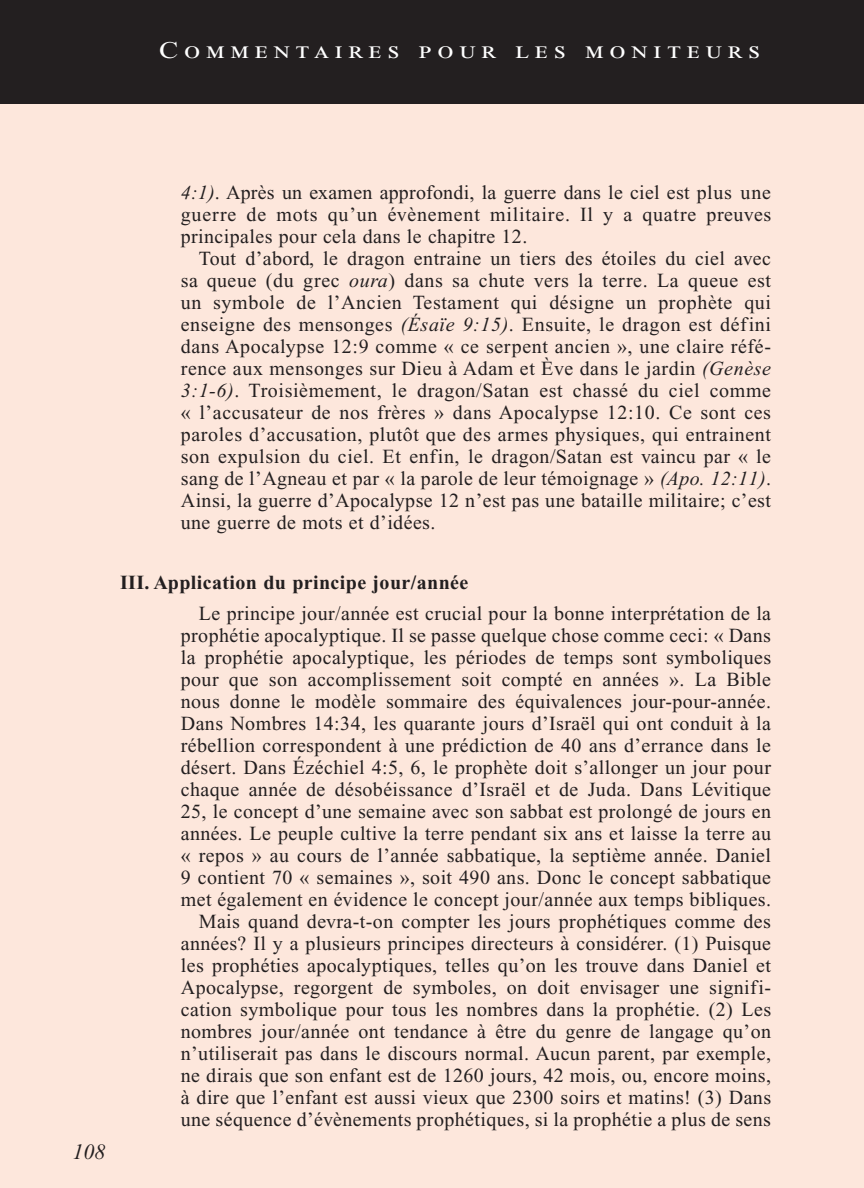
<style>
.page{position:relative;width:864px;height:1188px;background:#fff}
.page>*{position:absolute;margin:0;border:0;box-sizing:border-box;transform-origin:0 0}
.t1{font:24px "Times New Roman PS Std";letter-spacing:.2em;color:#fff;scale:1.2 1}
.t2{font:italic 22px "Times New Roman PS Std";color:#231f20}
.First_Line_Space_Tea{font:20px/22px "Times New Roman PS Std";letter-spacing:.02em;color:#231f20;text-align:justify}
.First_Line_Space_Tea-2{font:700 20px "Times New Roman PS Std";letter-spacing:.02em;color:#231f20}
.s1{font-style:italic}
</style>
<div class="page">
<div style="left:0;top:98px;width:864px;height:1090px;background:#fde7dc"></div>
<div style="left:0;top:0;width:864px;height:104px;background:#231f20"></div>
<p class="t1" style="left:159px;top:36px;width:502px">Commentaires pour les moniteurs</p>
<p class="First_Line_Space_Tea" style="left:181px;top:182px;width:592px"><span class="s1">4:1)</span>. Après un examen approfondi, la guerre dans le ciel est plus une guerre de mots qu’un évènement militaire. Il y a quatre preuves principales pour cela dans le chapitre 12.</p>
<p class="First_Line_Space_Tea" style="left:181px;top:248px;width:592px;text-indent:18px">Tout d’abord, le dragon entraine un tiers des étoiles du ciel avec sa queue (du grec <span class="s1">oura</span>) dans sa chute vers la terre. La queue est un symbole de l’Ancien Testament qui désigne un prophète qui enseigne des mensonges <span class="s1">(Ésaïe 9:15)</span>. Ensuite, le dragon est défini dans Apocalypse 12:9 comme « ce serpent ancien », une claire réfé&shy;rence aux mensonges sur Dieu à Adam et Ève dans le jardin <span class="s1">(Genèse 3:1-6)</span>. Troisièmement, le dragon/Satan est chassé du ciel comme « l’accusateur de nos frères » dans Apocalypse 12:10. Ce sont ces paroles d’accusation, plutôt que des armes physiques, qui entrainent son expulsion du ciel. Et enfin, le dragon/Satan est vaincu par « le sang de l’Agneau et par « la parole de leur témoignage » <span class="s1">(Apo. 12:11)</span>.<br>Ainsi, la guerre d’Apocalypse 12 n’est pas une bataille militaire; c’est une guerre de mots et d’idées.</p>
<p class="t2" style="left:73px;top:1140px;width:34px">108</p>
<p class="First_Line_Space_Tea-2" style="left:120px;top:572px;width:350px">III. Application du principe jour/année</p>
<p class="First_Line_Space_Tea" style="left:181px;top:603px;width:592px;text-indent:18px">Le principe jour/année est crucial pour la bonne interprétation de la prophétie apocalyptique. Il se passe quelque chose comme ceci: « Dans la prophétie apocalyptique, les périodes de temps sont symboliques pour que son accomplissement soit compté en années ». La Bible nous donne le modèle sommaire des équivalences jour-pour-année.<br>Dans Nombres 14:34, les quarante jours d’Israël qui ont conduit à la rébellion correspondent à une prédiction de 40 ans d’errance dans le désert. Dans Ézéchiel 4:5, 6, le prophète doit s’allonger un jour pour chaque année de désobéissance d’Israël et de Juda. Dans Lévitique 25, le concept d’une semaine avec son sabbat est prolongé de jours en années. Le peuple cultive la terre pendant six ans et laisse la terre au « repos » au cours de l’année sabbatique, la septième année. Daniel 9 contient 70 « semaines », soit 490 ans. Donc le concept sabbatique met également en évidence le concept jour/année aux temps bibliques.</p>
<p class="First_Line_Space_Tea" style="left:181px;top:911px;width:592px;text-indent:18px">Mais quand devra-t-on compter les jours prophétiques comme des années? Il y a plusieurs principes directeurs à considérer. (1) Puisque les prophéties apocalyptiques, telles qu’on les trouve dans Daniel et Apocalypse, regorgent de symboles, on doit envisager une signifi&shy;cation symbolique pour tous les nombres dans la prophétie. (2) Les nombres jour/année ont tendance à être du genre de langage qu’on n’utiliserait pas dans le discours normal. Aucun parent, par exemple, ne dirais que son enfant est de 1260 jours, 42 mois, ou, encore moins, à dire que l’enfant est aussi vieux que 2300 soirs et matins! (3) Dans une séquence d’évènements prophétiques, si la prophétie a plus de sens</p>
</div>
